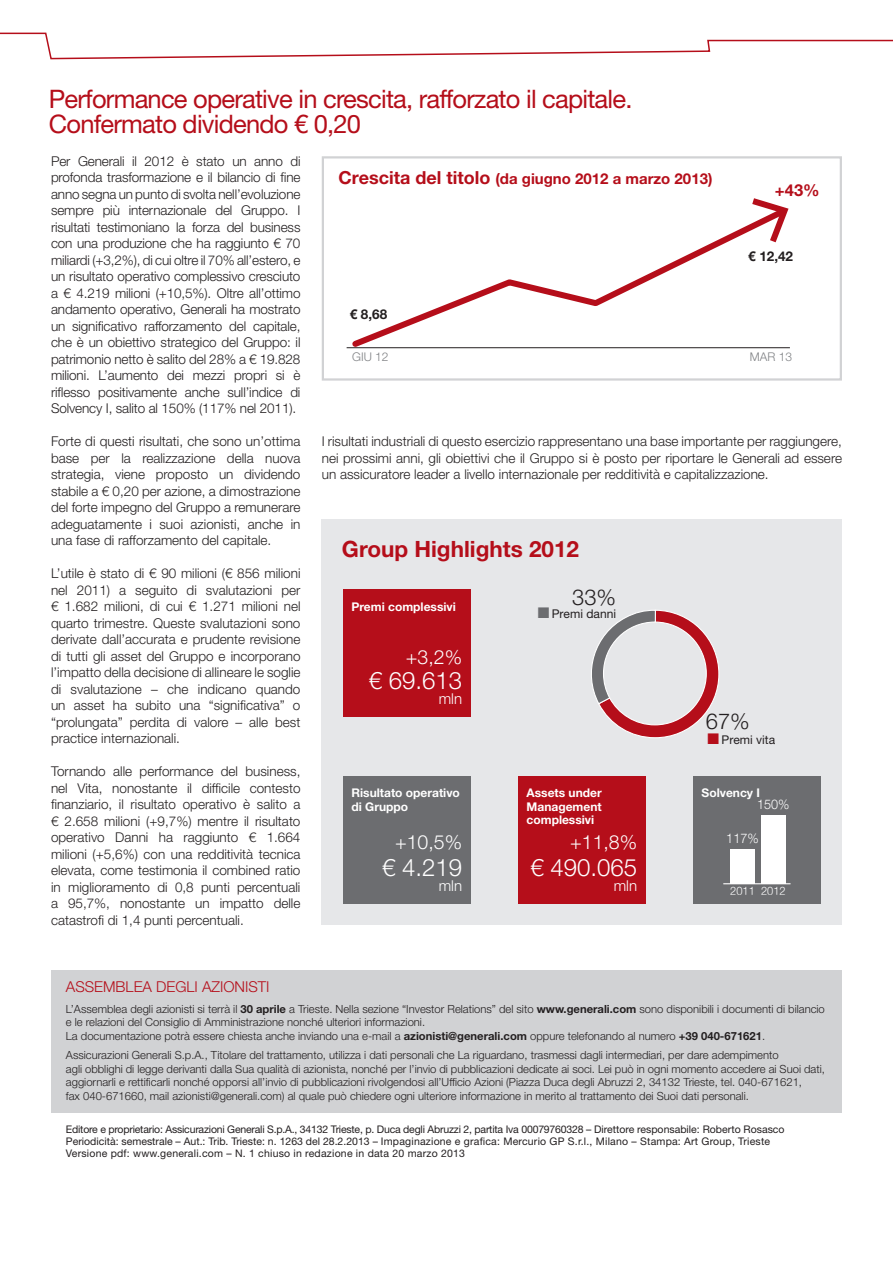
<style>
.page{position:relative;width:893px;height:1263px;background:#fff}
.page>*{position:absolute;margin:0;border:0;box-sizing:border-box;transform-origin:0 0}
.t1{font:25.5px/25.5px "Helvetica Neue LT Std";letter-spacing:-.03em;color:#b50e1a}
.t2{font:300 24px "Helvetica Neue LT Std";color:#fff}
.t3{font:700 22.5px "Helvetica Neue LT Std";color:#b50e1a}
.t4{font:300 21.9px "Helvetica Neue LT Std";color:#231f20}
.t5{font:300 19.5px "Helvetica Neue LT Std";color:#fff}
.t6{font:700 16.5px "Helvetica Neue LT Std";color:#b50e1a}
.t7{font:700 15px "Helvetica Neue LT Std";color:#b50e1a}
.t8{font:300 15px "Helvetica Neue LT Std";color:#b50e1a}
.t9{font:300 15px "Helvetica Neue LT Std";color:#fff}
.t10{font:300 13.5px/16.5px "Helvetica Neue LT Std";color:#231f20;text-align:justify}
.t11{font:700 13.5px "Helvetica Neue LT Std";color:#231f20}
.t12{font:300 13.35px "Helvetica Neue LT Std";color:#fff;scale:.95 1}
.t13{font:700 12px/13.5px "Helvetica Neue LT Std";color:#fff}
.t14{font:12px "Helvetica Neue LT Std";color:#231f20}
.t15{font:300 12px "Helvetica Neue LT Std";color:#808285}
.t16{font:300 11.7px "Helvetica Neue LT Std";color:#fff;scale:.95 1}
.t17{font:300 11.25px/13.5px "Helvetica Neue LT Std";color:#231f20}
.t18{font:10.5px/12px "Helvetica Neue LT Std";color:#231f20}
.s1{font-size:18px}
.s2{color:#6c6d70}
.s3{color:#b50e1a}
.s4{font-weight:700}
</style>
<div class="page">
<div style="left:51px;top:969px;width:791px;height:143px;background:#d1d2d4"></div>
<svg style="left:347px;top:208px;width:443px;height:141px"></svg>
<svg style="left:752px;top:198px;width:36px;height:44px"></svg>
<hr style="left:347px;top:347px;width:443px;height:1px;background:#231f20">
<div style="left:322px;top:156px;width:520px;height:225px;border:2px solid #d1d2d4"></div>
<div style="left:322px;top:519px;width:520px;height:406px;background:#e6e7e9"></div>
<svg style="left:591px;top:609px;width:128px;height:129px"></svg>
<div style="left:343px;top:589px;width:128px;height:128px;background:#b50e1a"></div>
<div style="left:343px;top:776px;width:128px;height:127px;background:#6c6d70"></div>
<div style="left:518px;top:776px;width:128px;height:127px;background:#b50e1a"></div>
<svg style="left:0;top:32px;width:893px;height:28px"></svg>
<div style="left:693px;top:776px;width:128px;height:127px;background:#6c6d70"></div>
<hr style="left:723px;top:883px;width:67px;height:1px;background:#fff">
<div style="left:761px;top:815px;width:24px;height:69px;background:#fff"></div>
<div style="left:730px;top:849px;width:25px;height:35px;background:#fff"></div>
<h1 class="t1" style="left:49px;top:85px;width:585px">Performance operative in crescita, rafforzato il capitale.<br>Confermato dividendo € 0,20</h1>
<p class="t10" style="left:51px;top:152px;width:251px">Per Generali il 2012 è stato un anno di profonda trasformazione e il bilancio di fine anno segna un punto di svolta nell’evoluzione sempre più internazionale del Gruppo. I risultati testimoniano la forza del business con una produzione che ha raggiunto € 70 miliardi (+3,2%), di cui oltre il 70% all’estero, e un risultato operativo complessivo cresciuto a € 4.219 milioni (+10,5%). Oltre all’ottimo andamento operativo, Generali ha mostrato un significativo rafforzamento del capitale, che è un obiettivo strategico del Gruppo: il patrimonio netto è salito del 28% a € 19.828 milioni. L’aumento dei mezzi propri si è riflesso positivamente anche sull’indice di Solvency I, salito al 150% (117% nel 2011).</p>
<p class="t10" style="left:51px;top:433px;width:251px">Forte di questi risultati, che sono un’ottima base per la realizzazione della nuova strategia, viene proposto un dividendo stabile a € 0,20 per azione, a dimostrazione del forte impegno del Gruppo a remunerare adeguatamente i suoi azionisti, anche in una fase di rafforzamento del capitale.</p>
<p class="t10" style="left:51px;top:565px;width:251px">L’utile è stato di € 90 milioni (€ 856 milioni nel 2011) a seguito di svalutazioni per € 1.682 milioni, di cui € 1.271 milioni nel quarto trimestre. Queste svalutazioni sono derivate dall’accurata e prudente revisione di tutti gli asset del Gruppo e incorporano l’impatto della decisione di allineare le soglie di svalutazione – che indicano quando un asset ha subito una “significativa” o “prolungata” perdita di valore – alle best practice internazionali.</p>
<p class="t10" style="left:51px;top:763px;width:251px">Tornando alle performance del business, nel Vita, nonostante il difficile contesto finanziario, il risultato operativo è salito a € 2.658 milioni (+9,7%) mentre il risultato operativo Danni ha raggiunto € 1.664 milioni (+5,6%) con una redditività tecnica elevata, come testimonia il combined ratio in miglioramento di 0,8 punti percentuali a 95,7%, nonostante un impatto delle catastrofi di 1,4 punti percentuali.</p>
<p class="t7" style="left:338px;top:170px;width:375px"><span class="s1">Crescita del titolo</span> (da giugno 2012 a marzo 2013)</p>
<p class="t11" style="left:350px;top:306px;width:39px">€ 8,68</p>
<p class="t6" style="left:775px;top:180px;width:46px">+43%</p>
<p class="t11" style="left:748px;top:247px;width:47px">€ 12,42</p>
<p class="t15" style="left:352px;top:349px;width:38px">GIU 12</p>
<p class="t15" style="left:750px;top:349px;width:44px">MAR 13</p>
<p class="t10" style="left:322px;top:433px;width:522px">I risultati industriali di questo esercizio rappresentano una base importante per raggiungere, nei prossimi anni, gli obiettivi che il Gruppo si è posto per riportare le Generali ad essere un assicuratore leader a livello internazionale per redditività e capitalizzazione.</p>
<h3 class="t3" style="left:342px;top:535px;width:239px">Group Highlights 2012</h3>
<p class="t13" style="left:351px;top:599px;width:106px">Premi complessivi</p>
<h3 class="t5" style="left:406px;top:645px;width:58px">+3,2%</h3>
<h2 class="t2" style="left:369px;top:666px;width:95px">€ 69.613</h2>
<p class="t9" style="left:439px;top:690px;width:25px">mln</p>
<p class="t13" style="left:351px;top:786px;width:110px">Risultato operativo di Gruppo</p>
<h3 class="t5" style="left:395px;top:830px;width:68px">+10,5%</h3>
<h2 class="t2" style="left:382px;top:852px;width:82px">€ 4.219</h2>
<p class="t9" style="left:439px;top:876px;width:25px">mln</p>
<h3 class="t4" style="left:572px;top:584px;width:45px">33%</h3>
<p class="t14" style="left:538px;top:606px;width:80px"><span class="s2">■</span> Premi danni</p>
<p class="t13" style="left:527px;top:786px;width:77px;text-align:justify">Assets under Management complessivi</p>
<h2 class="t2" style="left:530px;top:852px;width:108px">€ 490.065</h2>
<p class="t9" style="left:614px;top:876px;width:25px">mln</p>
<h3 class="t5" style="left:570px;top:830px;width:68px">+11,8%</h3>
<h3 class="t4" style="left:706px;top:708px;width:45px">67%</h3>
<p class="t14" style="left:707px;top:732px;width:69px"><span class="s3">■</span> Premi vita</p>
<p class="t13" style="left:702px;top:786px;width:60px">Solvency I</p>
<p class="t12" style="left:757px;top:796px;width:36px">150%</p>
<p class="t12" style="left:726px;top:830px;width:36px">117%</p>
<p class="t16" style="left:730px;top:883px;width:60px">2011 2012</p>
<p class="t8" style="left:66px;top:977px;width:118px">Assemblea degli</p>
<p class="t8" style="left:202px;top:977px;width:50px">azionisti</p>
<p class="t17" style="left:66px;top:1002px;width:760px">L’Assemblea degli azionisti si terrà il <span class="s4">30 aprile</span> a Trieste. Nella sezione “Investor Relations” del sito <span class="s4">www.generali.com</span> sono disponibili i documenti di bilancio e le relazioni del Consiglio di Amministrazione nonché ulteriori informazioni.<br>La documentazione potrà essere chiesta anche inviando una e-mail a <span class="s4">azionisti@generali.com</span> oppure telefonando al numero <span class="s4">+39 040-671621</span>.</p>
<p class="t17" style="left:66px;top:1048px;width:760px">Assicurazioni Generali S.p.A., Titolare del trattamento, utilizza i dati personali che La riguardano, trasmessi dagli intermediari, per dare adempimento<br>agli obblighi di legge derivanti dalla Sua qualità di azionista, nonché per l’invio di pubblicazioni dedicate ai soci. Lei può in ogni momento accedere ai Suoi dati, aggiornarli e rettificarli nonché opporsi all’invio di pubblicazioni rivolgendosi all’Ufficio Azioni (Piazza Duca degli Abruzzi 2, 34132 Trieste, tel. 040-671621,<br>fax 040-671660, mail azionisti@generali.com) al quale può chiedere ogni ulteriore informazione in merito al trattamento dei Suoi dati personali.</p>
<p class="t18" style="left:66px;top:1123px;width:720px">Editore e proprietario: Assicurazioni Generali S.p.A., 34132 Trieste, p. Duca degli Abruzzi 2, partita Iva 00079760328 – Direttore responsabile: Roberto Rosasco<br>Periodicità: semestrale – Aut.: Trib. Trieste: n. 1263 del 28.2.2013 – Impaginazione e grafica: Mercurio GP S.r.l., Milano – Stampa: Art Group, Trieste<br>Versione pdf: www.generali.com – N. 1 chiuso in redazione in data 20 marzo 2013</p>
</div>
